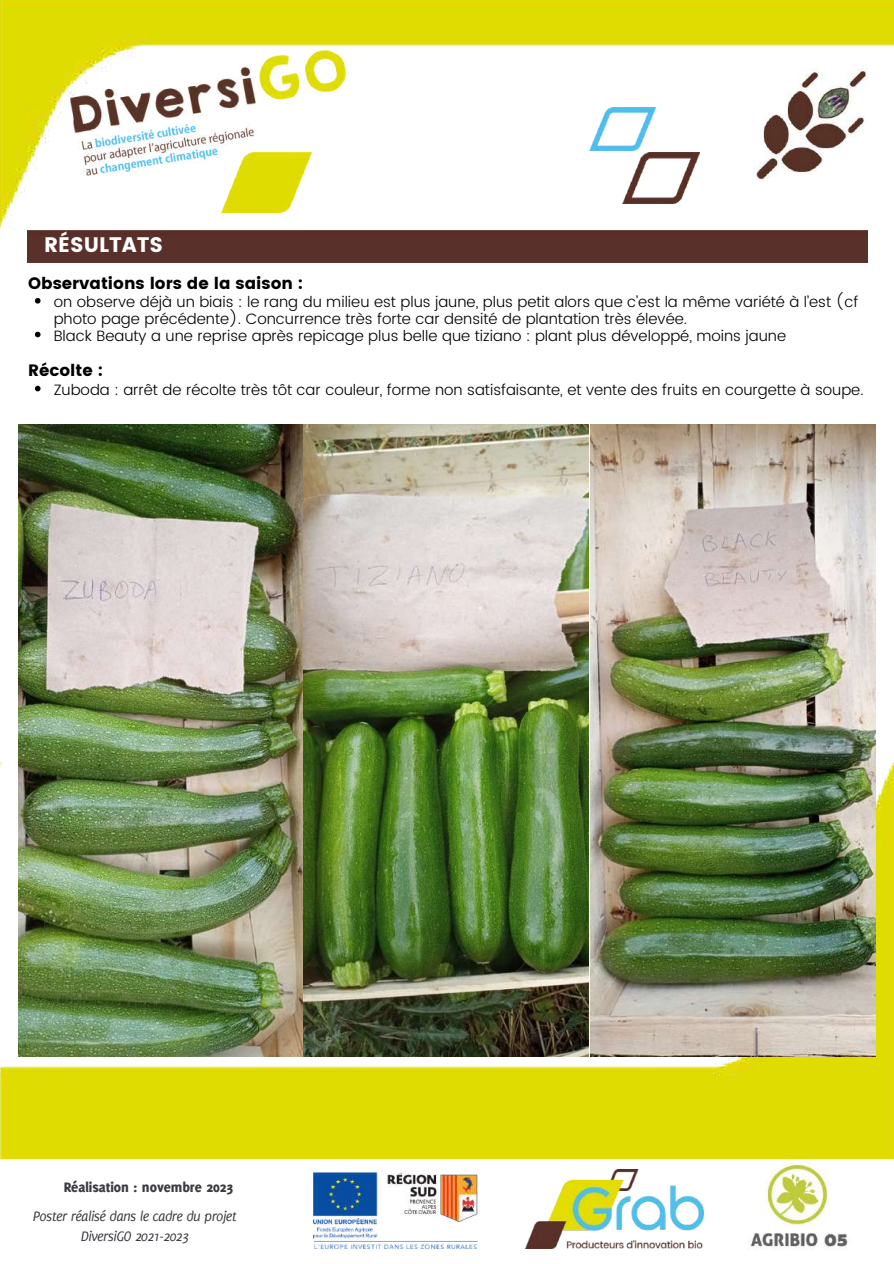
<style>
.page{position:relative;width:894px;height:1264px;background:#fff}
.page>*{position:absolute;margin:0;border:0;box-sizing:border-box;transform-origin:0 0}
.t1{font:21px "Poppins";color:#fff}
.t2{font:16.5px "Poppins";color:#000}
.t3{font:300 15px/16.8px "Poppins";color:#000}
.t4{font:italic 15px/20.2px "Delicious";letter-spacing:-.04em;color:#3b3c41;text-align:center}
.t5{font:800 15px "Delicious";color:#3b3c41}
</style>
<div class="page">
<img style="left:0;top:0;width:893px;height:263px">
<img style="left:60px;top:37px;width:296px;height:149px">
<img style="left:222px;top:152px;width:90px;height:61px">
<img style="left:622px;top:152px;width:77px;height:52px">
<img style="left:589px;top:107px;width:66px;height:44px">
<img style="left:753px;top:68px;width:114px;height:114px">
<img style="left:313px;top:1172px;width:164px;height:76px">
<img style="left:525px;top:1169px;width:178px;height:79px">
<div style="left:28px;top:231px;width:839px;height:31px;background:#59302a"></div>
<img style="left:736px;top:1157px;width:123px;height:93px">
<img style="left:0;top:728px;width:893px;height:429px">
<img style="left:18px;top:424px;width:570px;height:632px">
<img style="left:590px;top:424px;width:284px;height:632px">
<svg style="left:35px;top:298px;width:6px;height:5px"></svg>
<svg style="left:35px;top:332px;width:6px;height:5px"></svg>
<svg style="left:35px;top:386px;width:6px;height:5px"></svg>
<h1 class="t1" style="left:44px;top:232px;width:121px">RÉSULTATS</h1>
<p class="t2" style="left:28px;top:273px;width:276px">Observations lors de la saison :</p>
<p class="t3" style="left:54px;top:293px;width:805px">on observe déjà un biais : le rang du milieu est plus jaune, plus petit alors que c’est la même variété à l’est (cf photo page précédente). Concurrence très forte car densité de plantation très élevée.<br>Black Beauty a une reprise après repicage plus belle que tiziano : plant plus développé, moins jaune</p>
<p class="t2" style="left:28px;top:360px;width:76px">Récolte :</p>
<p class="t3" style="left:54px;top:381px;width:811px">Zuboda : arrêt de récolte très tôt car couleur, forme non satisfaisante, et vente des fruits en courgette à soupe.</p>
<p class="t5" style="left:64px;top:1178px;width:171px">Réalisation : novembre 2023</p>
<p class="t4" style="left:33px;top:1206px;width:206px">Poster réalisé dans le cadre du projet<br>DiversiGO 2021-2023</p>
</div>
